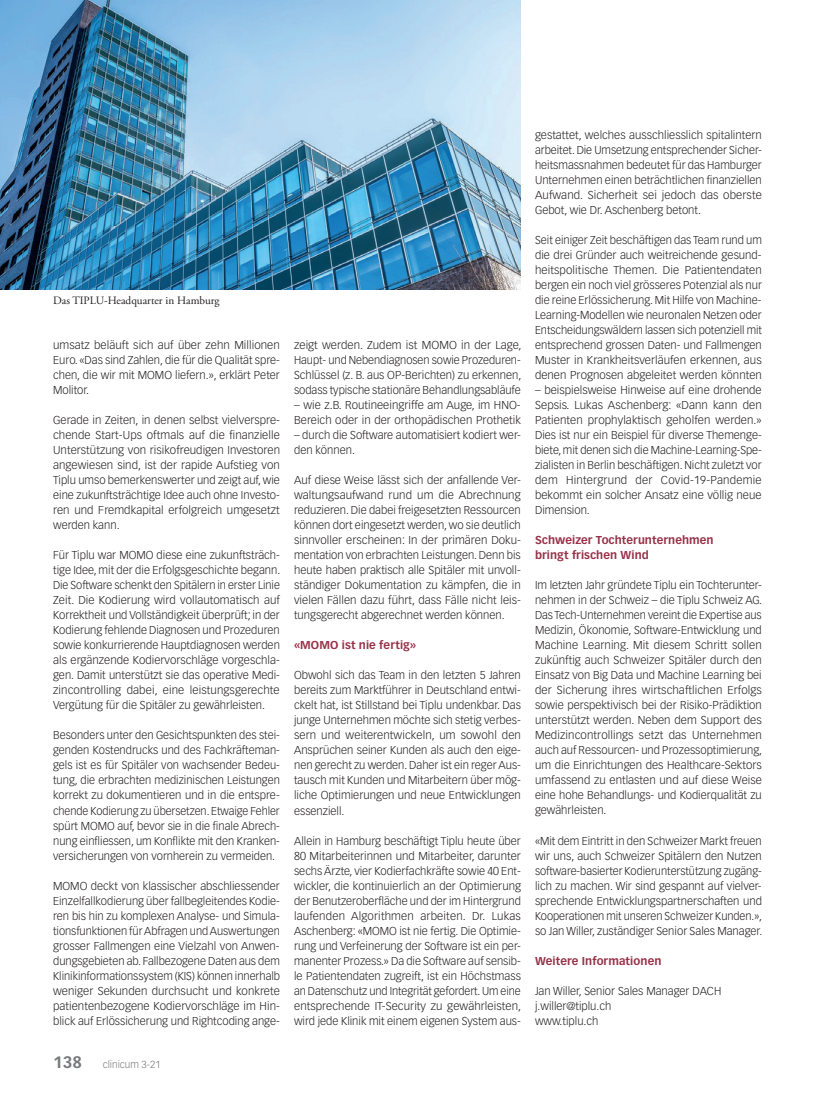
<style>
.page{position:relative;width:815px;height:1099px;background:#fff}
.page>*{position:absolute;margin:0;border:0;box-sizing:border-box;transform-origin:0 0}
.t1{font:300 11.25px/15px "Vectora LT Std";color:#231f20;text-align:justify}
.t2{font:700 11.25px/15px "Vectora LT Std";letter-spacing:.005em;color:#983249}
.t3{font:11.25px "Adobe Garamond Pro";color:#231f20}
.t4{font:300 10px "Vectora LT Std";color:#76787b}
.s1{font-weight:700;font-size:16.25px}
</style>
<div class="page">
<img style="left:0;top:0;width:521px;height:289px">
<p class="t3" style="left:53px;top:294px;width:168px">Das TIPLU-Headquarter in Hamburg</p>
<p class="t1" style="left:53px;top:338px;width:228px">umsatz beläuft sich auf über zehn Millionen Euro. «Das sind Zahlen, die für die Qualität spre&shy;chen, die wir mit MOMO liefern.», erklärt Peter Molitor.</p>
<p class="t1" style="left:53px;top:413px;width:228px">Gerade in Zeiten, in denen selbst vielverspre&shy;chende Start-Ups oftmals auf die finanzielle Unterstützung von risikofreudigen Investoren angewiesen sind, ist der rapide Aufstieg von Tiplu umso bemerkenswerter und zeigt auf, wie eine zukunftsträchtige Idee auch ohne Investo&shy;ren und Fremdkapital erfolgreich umgesetzt werden kann.</p>
<p class="t1" style="left:53px;top:548px;width:229px">Für Tiplu war MOMO diese eine zukunftsträch&shy;tige Idee, mit der die Erfolgsgeschichte begann.<br>Die Software schenkt den Spitälern in erster Linie Zeit. Die Kodierung wird vollautomatisch auf Korrektheit und Vollständigkeit überprüft; in der Kodierung fehlende Diagnosen und Prozeduren sowie konkurrierende Hauptdiagnosen werden als ergänzende Kodiervorschläge vorgeschla&shy;gen. Damit unterstützt sie das operative Medi&shy;zincontrolling dabei, eine leistungsgerechte Vergütung für die Spitäler zu gewährleisten.</p>
<p class="t1" style="left:53px;top:728px;width:228px">Besonders unter den Gesichtspunkten des stei&shy;genden Kostendrucks und des Fachkräfteman&shy;gels ist es für Spitäler von wachsender Bedeu&shy;tung, die erbrachten medizinischen Leistungen korrekt zu dokumentieren und in die entspre&shy;chende Kodierung zu übersetzen. Etwaige Fehler spürt MOMO auf, bevor sie in die finale Abrech&shy;nung einfliessen, um Konflikte mit den Kranken&shy;versicherungen von vornherein zu vermeiden.</p>
<p class="t1" style="left:53px;top:878px;width:228px">MOMO deckt von klassischer abschliessender Einzelfallkodierung über fallbegleitendes Kodie&shy;ren bis hin zu komplexen Analyse- und Simula&shy;tionsfunktionen für Abfragen und Auswertungen grosser Fallmengen eine Vielzahl von Anwen&shy;dungsgebieten ab. Fallbezogene Daten aus dem Klinikinformationssystem (KIS) können innerhalb weniger Sekunden durchsucht und konkrete patientenbezogene Kodiervorschläge im Hin&shy;blick auf Erlössicherung und Rightcoding ange-</p>
<p class="t4" style="left:53px;top:1058px;width:109px"><span class="s1">138</span> clinicum 3-21</p>
<p class="t1" style="left:294px;top:338px;width:229px">zeigt werden. Zudem ist MOMO in der Lage, Haupt- und Nebendiagnosen sowie Prozeduren-Schlüssel (z. B. aus OP-Berichten) zu erkennen, sodass typische stationäre Behandlungsabläufe</p>
<p class="t1" style="left:294px;top:398px;width:228px">– wie z.B. Routineeingriffe am Auge, im HNO-<br>Bereich oder in der orthopädischen Prothetik</p>
<p class="t1" style="left:294px;top:428px;width:228px">– durch die Software automatisiert kodiert wer&shy;den können.</p>
<p class="t1" style="left:294px;top:473px;width:228px">Auf diese Weise lässt sich der anfallende Ver&shy;waltungsaufwand rund um die Abrechnung reduzieren. Die dabei freigesetzten Ressourcen können dort eingesetzt werden, wo sie deutlich sinnvoller erscheinen: In der primären Doku&shy;mentation von erbrachten Leistungen. Denn bis heute haben praktisch alle Spitäler mit unvoll&shy;ständiger Dokumentation zu kämpfen, die in vielen Fällen dazu führt, dass Fälle nicht leis&shy;tungsgerecht abgerechnet werden können.</p>
<p class="t2" style="left:294px;top:638px;width:124px">«MOMO ist nie fertig»</p>
<p class="t1" style="left:294px;top:668px;width:228px">Obwohl sich das Team in den letzten 5 Jahren bereits zum Marktführer in Deutschland entwi&shy;ckelt hat, ist Stillstand bei Tiplu undenkbar. Das junge Unternehmen möchte sich stetig verbes&shy;sern und weiterentwickeln, um sowohl den Ansprüchen seiner Kunden als auch den eige&shy;nen gerecht zu werden. Daher ist ein reger Aus&shy;tausch mit Kunden und Mitarbeitern über mög&shy;liche Optimierungen und neue Entwicklungen essenziell.</p>
<p class="t1" style="left:294px;top:833px;width:229px">Allein in Hamburg beschäftigt Tiplu heute über 80 Mitarbeiterinnen und Mitarbeiter, darunter sechs Ärzte, vier Kodierfachkräfte sowie 40 Ent&shy;wickler, die kontinuierlich an der Optimierung der Benutzeroberfläche und der im Hintergrund laufenden Algorithmen arbeiten. Dr. Lukas Aschenberg: «MOMO ist nie fertig. Die Optimie&shy;rung und Verfeinerung der Software ist ein per&shy;manenter Prozess.» Da die Software auf sensib&shy;le Patientendaten zugreift, ist ein Höchstmass an Datenschutz und Integrität gefordert. Um eine entsprechende IT-Security zu gewährleisten, wird jede Klinik mit einem eigenen System aus-</p>
<p class="t1" style="left:535px;top:128px;width:228px">gestattet, welches ausschliesslich spitalintern arbeitet. Die Umsetzung entsprechender Sicher&shy;heitsmassnahmen bedeutet für das Hamburger Unternehmen einen beträchtlichen finanziellen Aufwand. Sicherheit sei jedoch das oberste Gebot, wie Dr. Aschenberg betont.</p>
<p class="t1" style="left:535px;top:233px;width:228px">Seit einiger Zeit beschäftigen das Team rund um die drei Gründer auch weitreichende gesund&shy;heitspolitische Themen. Die Patientendaten bergen ein noch viel grösseres Potenzial als nur die reine Erlössicherung. Mit Hilfe von Machine-Learning-Modellen wie neuronalen Netzen oder Entscheidungswäldern lassen sich potenziell mit entsprechend grossen Daten- und Fallmengen Muster in Krankheitsverläufen erkennen, aus denen Prognosen abgeleitet werden könnten</p>
<p class="t1" style="left:535px;top:383px;width:228px">– beispielsweise Hinweise auf eine drohende Sepsis. Lukas Aschenberg: «Dann kann den Patienten prophylaktisch geholfen werden.» Dies ist nur ein Beispiel für diverse Themenge&shy;biete, mit denen sich die Machine-Learning-Spe&shy;zialisten in Berlin beschäftigen. Nicht zuletzt vor dem Hintergrund der Covid-19-Pandemie bekommt ein solcher Ansatz eine völlig neue Dimension.</p>
<p class="t2" style="left:535px;top:533px;width:180px">Schweizer Tochterunternehmen bringt frischen Wind</p>
<p class="t1" style="left:535px;top:578px;width:229px">Im letzten Jahr gründete Tiplu ein Tochterunter&shy;nehmen in der Schweiz – die Tiplu Schweiz AG.<br>Das Tech-Unternehmen vereint die Expertise aus Medizin, Ökonomie, Software-Entwicklung und Machine Learning. Mit diesem Schritt sollen zukünftig auch Schweizer Spitäler durch den Einsatz von Big Data und Machine Learning bei der Sicherung ihres wirtschaftlichen Erfolgs sowie perspektivisch bei der Risiko-Prädiktion unterstützt werden. Neben dem Support des Medizincontrollings setzt das Unternehmen auch auf Ressourcen- und Prozessoptimierung, um die Einrichtungen des Healthcare-Sektors umfassend zu entlasten und auf diese Weise eine hohe Behandlungs- und Kodierqualität zu gewährleisten.</p>
<p class="t1" style="left:535px;top:833px;width:229px">«Mit dem Eintritt in den Schweizer Markt freuen wir uns, auch Schweizer Spitälern den Nutzen software-basierter Kodierunterstützung zugäng&shy;lich zu machen. Wir sind gespannt auf vielver&shy;sprechende Entwicklungspartnerschaften und Kooperationen mit unseren Schweizer Kunden.», so Jan Willer, zuständiger Senior Sales Manager.</p>
<p class="t2" style="left:535px;top:953px;width:128px">Weitere Informationen</p>
<p class="t1" style="left:535px;top:983px;width:188px;text-align:left">Jan Willer, Senior Sales Manager DACH j.willer@tiplu.ch<br>www.tiplu.ch</p>
</div>
